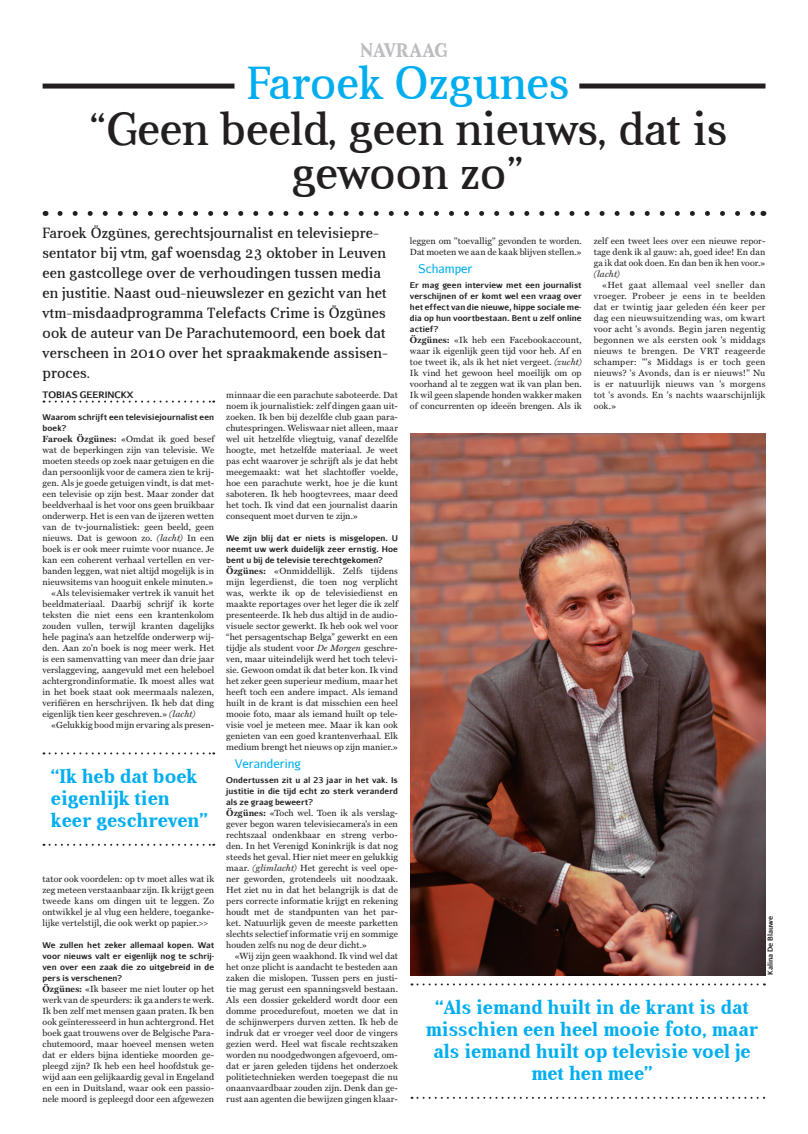
<style>
.page{position:relative;width:808px;height:1134px;background:#fff}
.page>*{position:absolute;margin:0;border:0;box-sizing:border-box;transform-origin:0 0}
.KTT{font:47px/44px "Aver";color:#231f20;text-align:center}
.KTT-2{font:47px "Aver";color:#00aeef}
.STR{font:700 20px/22px "Aver";color:#00aeef}
.Boventitel_kleur{font:700 20px "Aver";letter-spacing:.02em;color:#bcbdc0}
.INL{font:15px/20px "Aver";letter-spacing:.01em;color:#231f20}
.TST{font:12px "Aurulent Sans";color:#00aeef}
.PNI{font:9px/11px "Miller Text";letter-spacing:.005em;color:#231f20;text-align:justify}
.PAR{font:9px/11px "Miller Text";letter-spacing:.01em;color:#231f20;text-align:justify}
.AUT{font:700 9px "Aurulent Sans";color:#231f20}
.Int_vraag_na_auteurs{font:700 8px/11px "Aurulent Sans";letter-spacing:.005em;color:#231f20;text-align:justify}
.Int_vraag{font:700 8px/11px "Aurulent Sans";letter-spacing:.01em;color:#231f20;text-align:justify}
.FOTOGRAAF{font:700 7px "Aurulent Sans";color:#231f20}
.s1{font-weight:700}
.s2{font-style:italic}
</style>
<div class="page">
<div style="left:43px;top:84px;width:191px;height:5px;background:#231f20"></div>
<div style="left:579px;top:84px;width:186px;height:5px;background:#231f20"></div>
<svg style="left:60px;top:211px;width:695px;height:5px"></svg>
<svg style="left:44px;top:401px;width:170px;height:2px"></svg>
<svg style="left:50px;top:752px;width:164px;height:2px"></svg>
<svg style="left:50px;top:844px;width:164px;height:2px"></svg>
<svg style="left:411px;top:983px;width:354px;height:2px"></svg>
<svg style="left:411px;top:1097px;width:353px;height:2px"></svg>
<img style="left:410px;top:433px;width:355px;height:542px">
<p class="Boventitel_kleur" style="left:360px;top:39px;width:88px">NAVRAAG</p>
<p class="KTT-2" style="left:247px;top:57px;width:324px">Faroek Ozgunes</p>
<p class="KTT" style="left:89px;top:107px;width:640px">“Geen beeld, geen nieuws, dat is gewoon zo”</p>
<p class="INL" style="left:43px;top:223px;width:347px">Faroek Özgünes, gerechtsjournalist en televisiepre&shy;sentator bij vtm, gaf woensdag 23 oktober in Leuven een gastcollege over de verhoudingen tussen media en justitie. Naast oud-nieuwslezer en gezicht van het vtm-misdaadprogramma Telefacts Crime is Özgünes ook de auteur van De Parachutemoord, een boek dat verscheen in 2010 over het spraakmakende assisen&shy;proces.</p>
<p class="AUT" style="left:43px;top:388px;width:92px">TOBIAS GEERINCKX</p>
<p class="Int_vraag_na_auteurs" style="left:43px;top:411px;width:173px">Waarom schrijft een televisiejournalist een boek?</p>
<p class="PNI" style="left:43px;top:433px;width:173px"><span class="s1">Faroek Özgünes:</span> «Omdat ik goed besef wat de beperkingen zijn van televisie. We moeten steeds op zoek naar getuigen en die dan persoonlijk voor de camera zien te krij&shy;gen. Als je goede getuigen vindt, is dat met&shy;een televisie op zijn best. Maar zonder dat beeldverhaal is het voor ons geen bruikbaar onderwerp. Het is een van de ijzeren wetten van de tv-journalistiek: geen beeld, geen nieuws. Dat is gewoon zo. <span class="s2">(lacht)</span> In een boek is er ook meer ruimte voor nuance. Je kan een coherent verhaal vertellen en ver&shy;banden leggen, wat niet altijd mogelijk is in nieuwsitems van hooguit enkele minuten.»</p>
<p class="PAR" style="left:43px;top:587px;width:173px;text-indent:9px">«Als televisiemaker vertrek ik vanuit het beeldmateriaal. Daarbij schrijf ik korte teksten die niet eens een krantenkolom zouden vullen, terwijl kranten dagelijks hele pagina's aan hetzelfde onderwerp wij&shy;den. Aan zo'n boek is nog meer werk. Het is een samenvatting van meer dan drie jaar verslaggeving, aangevuld met een heleboel achtergrondinformatie. Ik moest alles wat in het boek staat ook meermaals nalezen, verifiëren en herschrijven. Ik heb dat ding eigenlijk tien keer geschreven.» <span class="s2">(lacht)</span></p>
<p class="PAR" style="left:51px;top:719px;width:165px">«Gelukkig bood mijn ervaring als presen-</p>
<p class="PNI" style="left:226px;top:389px;width:173px">minnaar die een parachute saboteerde. Dat noem ik journalistiek: zelf dingen gaan uit&shy;zoeken. Ik ben bij dezelfde club gaan para&shy;chutespringen. Weliswaar niet alleen, maar wel uit hetzelfde vliegtuig, vanaf dezelfde hoogte, met hetzelfde materiaal. Je weet pas echt waarover je schrijft als je dat hebt meegemaakt: wat het slachtoffer voelde, hoe een parachute werkt, hoe je die kunt saboteren. Ik heb hoogtevrees, maar deed het toch. Ik vind dat een journalist daarin consequent moet durven te zijn.»</p>
<p class="Int_vraag" style="left:226px;top:532px;width:173px">We zijn blij dat er niets is misgelopen. U neemt uw werk duidelijk zeer ernstig. Hoe bent u bij de televisie terechtgekomen?</p>
<p class="PNI" style="left:226px;top:565px;width:173px"><span class="s1">Özgünes:</span> «Onmiddellijk. Zelfs tijdens mijn legerdienst, die toen nog verplicht was, werkte ik op de televisiedienst en maakte reportages over het leger die ik zelf presenteerde. Ik heb dus altijd in de audio&shy;visuele sector gewerkt. Ik heb ook wel voor “het persagentschap Belga” gewerkt en een tijdje als student voor <span class="s2">De Morgen</span> geschre&shy;ven, maar uiteindelijk werd het toch televi&shy;sie. Gewoon omdat ik dat beter kon. Ik vind het zeker geen superieur medium, maar het heeft toch een andere impact. Als iemand huilt in de krant is dat misschien een heel mooie foto, maar als iemand huilt op tele&shy;visie voel je meteen mee. Maar ik kan ook genieten van een goed krantenverhaal. Elk medium brengt het nieuws op zijn manier.»</p>
<p class="TST" style="left:235px;top:756px;width:67px">Verandering</p>
<p class="Int_vraag_na_auteurs" style="left:226px;top:774px;width:173px">Ondertussen zit u al 23 jaar in het vak. Is justitie in die tijd echt zo sterk veranderd als ze graag beweert?</p>
<p class="PNI" style="left:226px;top:807px;width:173px"><span class="s1">Özgünes:</span> «Toch wel. Toen ik als verslag&shy;gever begon waren televisiecamera's in een rechtszaal ondenkbaar en streng verbo&shy;den. In het Verenigd Koninkrijk is dat nog steeds het geval. Hier niet meer en gelukkig maar. <span class="s2">(glimlacht)</span> Het gerecht is veel ope&shy;ner geworden, grotendeels uit noodzaak.<br>Het ziet nu in dat het belangrijk is dat de pers correcte informatie krijgt en rekening houdt met de standpunten van het par&shy;ket. Natuurlijk geven de meeste parketten slechts selectief informatie vrij en sommige houden zelfs nu nog de deur dicht.»</p>
<p class="PAR" style="left:226px;top:950px;width:173px;text-indent:9px">«Wij zijn geen waakhond. Ik vind wel dat het onze plicht is aandacht te besteden aan zaken die mislopen. Tussen pers en justi&shy;tie mag gerust een spanningsveld bestaan.<br>Als een dossier gekelderd wordt door een domme procedurefout, moeten we dat in de schijnwerpers durven zetten. Ik heb de indruk dat er vroeger veel door de vingers gezien werd. Heel wat fiscale rechtszaken worden nu noodgedwongen afgevoerd, om&shy;dat er jaren geleden tijdens het onderzoek politietechnieken werden toegepast die nu onaanvaardbaar zouden zijn. Denk dan ge&shy;rust aan agenten die bewijzen gingen klaar-</p>
<p class="STR" style="left:51px;top:765px;width:158px">“Ik heb dat boek eigenlijk tien keer geschreven”</p>
<p class="PAR" style="left:43px;top:873px;width:173px">tator ook voordelen: op tv moet alles wat ik zeg meteen verstaanbaar zijn. Ik krijgt geen tweede kans om dingen uit te leggen. Zo ontwikkel je al vlug een heldere, toeganke&shy;lijke vertelstijl, die ook werkt op papier.&gt;&gt;</p>
<p class="Int_vraag" style="left:43px;top:939px;width:173px">We zullen het zeker allemaal kopen. Wat voor nieuws valt er eigenlijk nog te schrij&shy;ven over een zaak die zo uitgebreid in de pers is verschenen?</p>
<p class="PNI" style="left:43px;top:983px;width:173px"><span class="s1">Özgünes:</span> «Ik baseer me niet louter op het werk van de speurders: ik ga anders te werk.<br>Ik ben zelf met mensen gaan praten. Ik ben ook geïnteresseerd in hun achtergrond. Het boek gaat trouwens over de Belgische Para&shy;chutemoord, maar hoeveel mensen weten dat er elders bijna identieke moorden ge&shy;pleegd zijn? Ik heb een heel hoofdstuk ge&shy;wijd aan een gelijkaardig geval in Engeland en een in Duitsland, waar ook een passio&shy;nele moord is gepleegd door een afgewezen</p>
<p class="PAR" style="left:410px;top:235px;width:173px">leggen om "toevallig" gevonden te worden.<br>Dat moeten we aan de kaak blijven stellen.»</p>
<p class="TST" style="left:418px;top:261px;width:56px">Schamper</p>
<p class="Int_vraag_na_auteurs" style="left:410px;top:279px;width:173px">Er mag geen interview met een journalist verschijnen of er komt wel een vraag over het effect van die nieuwe, hippe sociale me&shy;dia op hun voortbestaan. Bent u zelf online actief?</p>
<p class="PNI" style="left:410px;top:334px;width:173px"><span class="s1">Özgünes:</span> «Ik heb een Facebookaccount, waar ik eigenlijk geen tijd voor heb. Af en toe tweet ik, als ik het niet vergeet. <span class="s2">(zucht)<br></span>Ik vind het gewoon heel moeilijk om op voorhand al te zeggen wat ik van plan ben.<br>Ik wil geen slapende honden wakker maken of concurrenten op ideeën brengen. Als ik</p>
<p class="PNI" style="left:594px;top:235px;width:173px">zelf een tweet lees over een nieuwe repor&shy;tage denk ik al gauw: ah, goed idee! En dan ga ik dat ook doen. En dan ben ik hen voor.» <span class="s2">(lacht)</span></p>
<p class="PAR" style="left:594px;top:279px;width:173px;text-indent:9px">«Het gaat allemaal veel sneller dan vroeger. Probeer je eens in te beelden dat er twintig jaar geleden één keer per dag een nieuwsuitzending was, om kwart voor acht 's avonds. Begin jaren negentig begonnen we als eersten ook 's middags nieuws te brengen. De VRT reageerde schamper: "'s Middags is er toch geen nieuws? 's Avonds, dan is er nieuws!" Nu is er natuurlijk nieuws van 's morgens tot 's avonds. En 's nachts waarschijnlijk ook.»</p>
<p class="FOTOGRAAF" style="left:765px;top:975px;width:61px;rotate:-90deg">Kalina De Blauwe</p>
<p class="STR" style="left:426px;top:996px;width:334px;text-align:center">“Als iemand huilt in de krant is dat misschien een heel mooie foto, maar als iemand huilt op televisie voel je met hen mee”</p>
</div>
